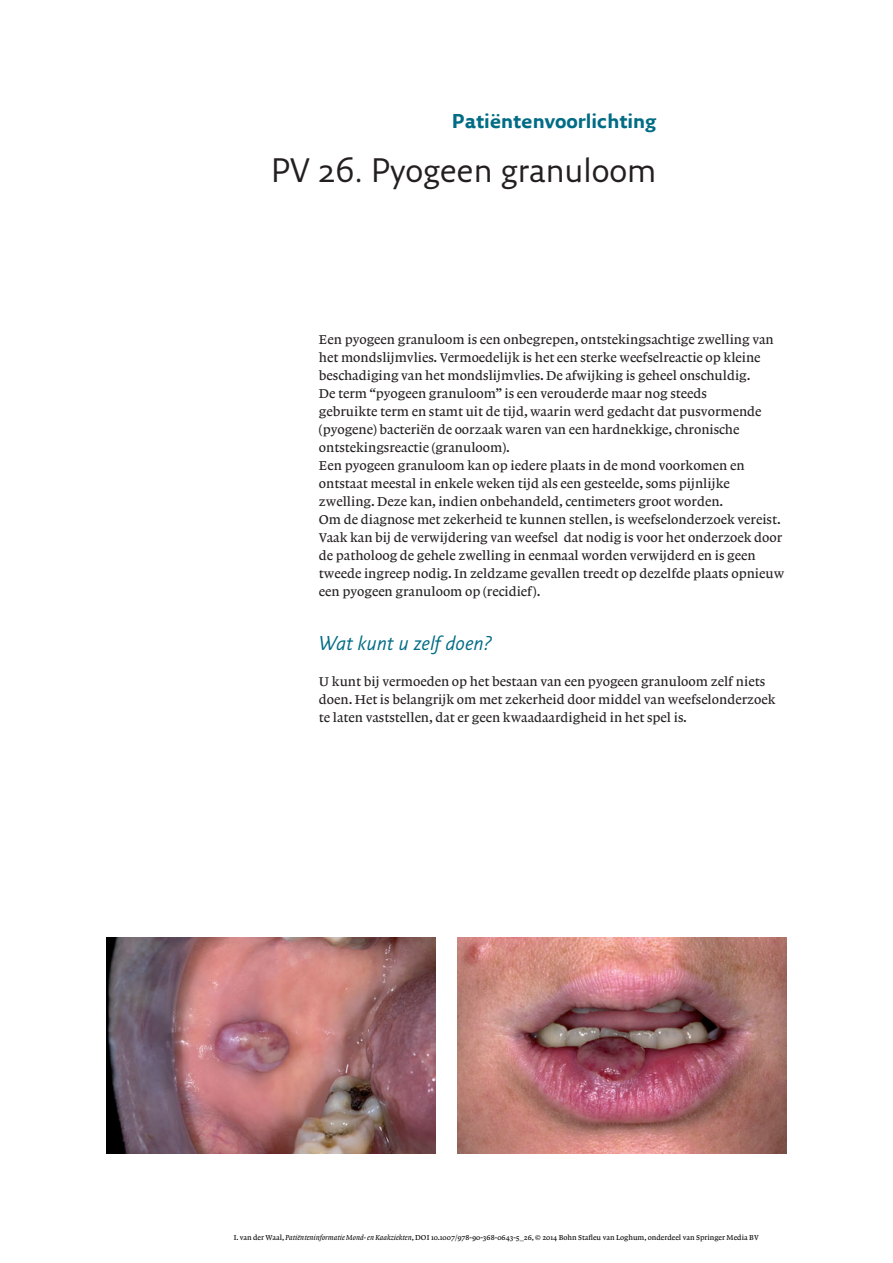
<style>
.page{position:relative;width:893px;height:1263px;background:#fff}
.page>*{position:absolute;margin:0;border:0;box-sizing:border-box;transform-origin:0 0}
.t1{font:33px "Fresco Sans";color:#231f20}
.t2{font:700 19.5px "Fresco Sans LF";color:#006c85}
.t3{font:italic 19.5px "Fresco Sans LF";color:#006c85}
.t4{font:13.5px/18px "Lexicon No 1 A Roman Txt";color:#231f20}
.t5{font:7.5px "Lexicon No 1 A Txt";color:#000}
.s1{font-style:italic}
</style>
<div class="page">
<img style="left:106px;top:938px;width:330px;height:216px">
<img style="left:457px;top:938px;width:330px;height:216px">
<h2 class="t2" style="left:452px;top:113px;width:206px">Patiëntenvoorlichting</h2>
<h1 class="t1" style="left:271px;top:157px;width:387px">PV 26. Pyogeen granuloom</h1>
<p class="t4" style="left:319px;top:331px;width:467px">Een pyogeen granuloom is een onbegrepen, ontstekingsachtige zwelling van het mondslijmvlies. Vermoedelijk is het een sterke weefselreactie op kleine beschadiging van het mondslijmvlies. De afwijking is geheel onschuldig.<br>De term “pyogeen granuloom” is een verouderde maar nog steeds<br>gebruikte term en stamt uit de tijd, waarin werd gedacht dat pusvormende (pyogene) bacteriën de oorzaak waren van een hardnekkige, chronische ontstekingsreactie (granuloom).<br>Een pyogeen granuloom kan op iedere plaats in de mond voorkomen en ontstaat meestal in enkele weken tijd als een gesteelde, soms pijnlijke zwelling. Deze kan, indien onbehandeld, centimeters groot worden.<br>Om de diagnose met zekerheid te kunnen stellen, is weefselonderzoek vereist.<br>Vaak kan bij de verwijdering van weefsel dat nodig is voor het onderzoek door de patholoog de gehele zwelling in eenmaal worden verwijderd en is geen tweede ingreep nodig. In zeldzame gevallen treedt op dezelfde plaats opnieuw een pyogeen granuloom op (recidief).</p>
<h2 class="t3" style="left:319px;top:631px;width:175px">Wat kunt u zelf doen?</h2>
<p class="t4" style="left:319px;top:673px;width:458px">U kunt bij vermoeden op het bestaan van een pyogeen granuloom zelf niets doen. Het is belangrijk om met zekerheid door middel van weefselonderzoek te laten vaststellen, dat er geen kwaadaardigheid in het spel is.</p>
<p class="t5" style="left:234px;top:1234px;width:526px">I. van der Waal, <span class="s1">Patiënteninformatie Mond- en Kaakziekten</span>, DOI 10.1007/978-90-368-0643-5_26, © 2014 Bohn Stafleu van Loghum, onderdeel van Springer Media BV</p>
</div>
